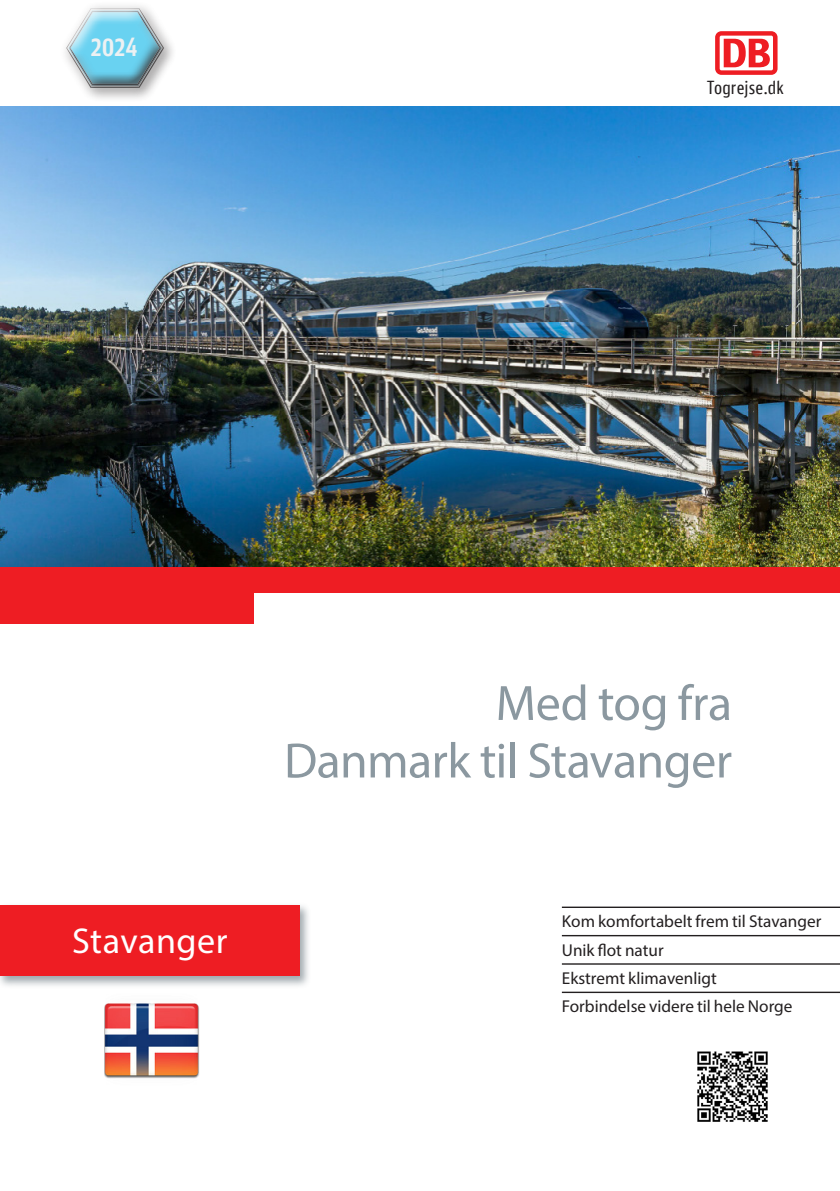
<style>
.page{position:relative;width:840px;height:1191px;background:#fff}
.page>*{position:absolute;margin:0;border:0;box-sizing:border-box;transform-origin:0 0}
.A5__headline{font:50px "Myriad Pro";letter-spacing:-.01em;color:#8b98a0}
.t1{font:36px "Myriad Pro";letter-spacing:.015em;color:#fff}
.DB_copy{font:700 24px "DB Sans Display";color:#edf1f3}
.DB_copy-2{font:18px "DB Sans Display";letter-spacing:.005em;color:#231f20}
.A5__overline_8_6{font:17.2px "Myriad Pro";color:#231f20}
</style>
<div class="page">
<hr style="left:561px;top:906px;width:278px;height:2px;background:#231f20">
<hr style="left:561px;top:935px;width:278px;height:1px;background:#231f20">
<hr style="left:561px;top:963px;width:278px;height:1px;background:#231f20">
<hr style="left:561px;top:991px;width:278px;height:2px;background:#231f20">
<div style="left:0;top:561px;width:839px;height:31px;background:#ee1d23"></div>
<div style="left:0;top:561px;width:253px;height:63px;background:#ee1d23"></div>
<img style="left:0;top:107px;width:839px;height:459px">
<svg style="left:714px;top:31px;width:63px;height:44px"></svg>
<svg style="left:719px;top:36px;width:53px;height:34px"></svg>
<svg style="left:723px;top:39px;width:46px;height:28px"></svg>
<div style="left:0;top:902px;width:311px;height:87px;background:#627179;opacity:.6"></div>
<div style="left:0;top:904px;width:299px;height:71px;background:#ee1d23"></div>
<img style="left:105px;top:1003px;width:94px;height:76px">
<div style="left:57px;top:9px;width:121px;height:93px;background:#231f20;opacity:.75"></div>
<img style="left:697px;top:1051px;width:71px;height:71px">
<p class="DB_copy" style="left:90px;top:34px;width:49px">2024</p>
<p class="DB_copy-2" style="left:706px;top:78px;width:79px">Togrejse.dk</p>
<p class="t1" style="left:72px;top:918px;width:157px">Stavanger</p>
<p class="A5__headline" style="left:495px;top:672px;width:238px">Med tog fra</p>
<p class="A5__headline" style="left:284px;top:730px;width:449px">Danmark til Stavanger</p>
<p class="A5__overline_8_6" style="left:561px;top:911px;width:261px">Kom komfortabelt frem til Stavanger</p>
<p class="A5__overline_8_6" style="left:561px;top:939px;width:103px">Unik flot natur</p>
<p class="A5__overline_8_6" style="left:561px;top:967px;width:156px">Ekstremt klimavenligt</p>
<p class="A5__overline_8_6" style="left:561px;top:996px;width:232px">Forbindelse videre til hele Norge</p>
</div>
